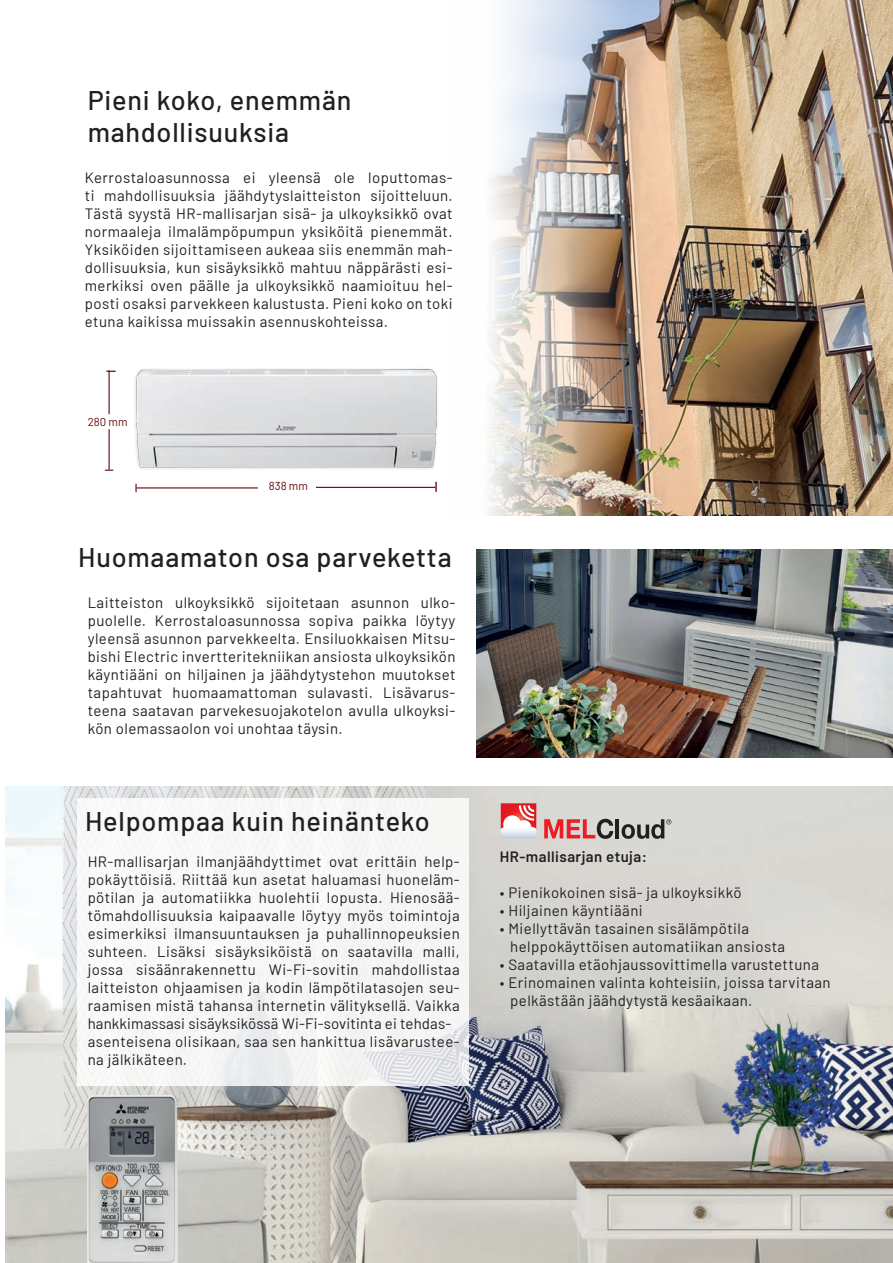
<style>
.page{position:relative;width:893px;height:1263px;background:#fff}
.page>*{position:absolute;margin:0;border:0;box-sizing:border-box;transform-origin:0 0}
.t1{font:500 27px/32.4px "Barlow";letter-spacing:.03em;color:#231f20}
.t2{font:15px/18px "Barlow";letter-spacing:.03em;color:#231f20}
.t3{font:600 15px "Barlow";letter-spacing:.03em;color:#231f20}
.t4{font:11.55px "Barlow";color:#690a0d}
</style>
<div class="page">
<img style="left:488px;top:0;width:405px;height:515px">
<img style="left:135px;top:368px;width:302px;height:101px">
<hr style="left:137px;top:487px;width:121px;height:1px;background:#690a0d">
<hr style="left:109px;top:370px;width:1px;height:44px;background:#690a0d">
<hr style="left:109px;top:429px;width:1px;height:41px;background:#690a0d">
<hr style="left:316px;top:487px;width:119px;height:1px;background:#690a0d">
<svg style="left:435px;top:482px;width:2px;height:10px"></svg>
<svg style="left:135px;top:484px;width:2px;height:8px"></svg>
<img style="left:5px;top:787px;width:888px;height:476px">
<img style="left:88px;top:1096px;width:89px;height:167px">
<div style="left:77px;top:798px;width:392px;height:288px;background:#f7f7f6"></div>
<img style="left:477px;top:550px;width:416px;height:208px">
<svg style="left:544px;top:819px;width:69px;height:20px"></svg>
<hr style="left:616px;top:819px;width:3px;height:19px;background:#231f20">
<svg style="left:622px;top:819px;width:49px;height:20px"></svg>
<svg style="left:501px;top:803px;width:35px;height:12px"></svg>
<img style="left:501px;top:815px;width:35px;height:24px">
<h1 class="t1" style="left:88px;top:82px;width:265px">Pieni koko, enemmän mahdollisuuksia</h1>
<p class="t2" style="left:85px;top:168px;width:369px;text-align:justify">Kerrostaloasunnossa ei yleensä ole loputtomas&shy;ti mahdollisuuksia jäähdytyslaitteiston sijoitteluun.<br>Tästä syystä HR-mallisarjan sisä- ja ulkoyksikkö ovat normaaleja ilmalämpöpumpun yksiköitä pienemmät.<br>Yksiköiden sijoittamiseen aukeaa siis enemmän mah&shy;dollisuuksia, kun sisäyksikkö mahtuu näppärästi esi&shy;merkiksi oven päälle ja ulkoyksikkö naamioituu hel&shy;posti osaksi parvekkeen kalustusta. Pieni koko on toki etuna kaikissa muissakin asennuskohteissa.</p>
<p class="t4" style="left:88px;top:414px;width:41px">280 mm</p>
<p class="t4" style="left:269px;top:478px;width:41px">838 mm</p>
<h1 class="t1" style="left:78px;top:539px;width:375px">Huomaamaton osa parveketta</h1>
<p class="t2" style="left:88px;top:592px;width:369px;text-align:justify">Laitteiston ulkoyksikkö sijoitetaan asunnon ulko&shy;puolelle. Kerrostaloasunnossa sopiva paikka löytyy yleensä asunnon parvekkeelta. Ensiluokkaisen Mitsu&shy;bishi Electric invertteritekniikan ansiosta ulkoyksikön käyntiääni on hiljainen ja jäähdytystehon muutokset tapahtuvat huomaamattoman sulavasti. Lisävarus&shy;teena saatavan parvekesuojakotelon avulla ulkoyksi&shy;kön olemassaolon voi unohtaa täysin.</p>
<h1 class="t1" style="left:85px;top:803px;width:346px">Helpompaa kuin heinänteko</h1>
<p class="t2" style="left:88px;top:852px;width:374px">HR-mallisarjan ilmanjäähdyttimet ovat erittäin help&shy;pokäyttöisiä. Riittää kun asetat haluamasi huoneläm&shy;pötilan ja automatiikka huolehtii lopusta. Hienosää&shy;tömahdollisuuksia kaipaavalle löytyy myös toimintoja esimerkiksi ilmansuuntauksen ja puhallinnopeuksien suhteen. Lisäksi sisäyksiköistä on saatavilla malli, jossa sisäänrakennettu Wi-Fi-sovitin mahdollistaa laitteiston ohjaamisen ja kodin lämpötilatasojen seu&shy;raamisen mistä tahansa internetin välityksellä. Vaikka hankkimassasi sisäyksikössä Wi-Fi-sovitinta ei tehdas&shy;asenteisena olisikaan, saa sen hankittua lisävarustee&shy;na jälkikäteen.</p>
<p class="t3" style="left:500px;top:845px;width:149px">HR-mallisarjan etuja:</p>
<p class="t2" style="left:500px;top:882px;width:243px">• Pienikokoinen sisä- ja ulkoyksikkö</p>
<p class="t2" style="left:500px;top:900px;width:144px">• Hiljainen käyntiääni</p>
<p class="t2" style="left:510px;top:918px;width:277px;text-indent:-10px">• Miellyttävän tasainen sisälämpötila helppokäyttöisen automatiikan ansiosta</p>
<p class="t2" style="left:500px;top:954px;width:321px">• Saatavilla etäohjaussovittimella varustettuna</p>
<p class="t2" style="left:510px;top:972px;width:322px;text-indent:-10px">• Erinomainen valinta kohteisiin, joissa tarvitaan pelkästään jäähdytystä kesäaikaan.</p>
</div>
